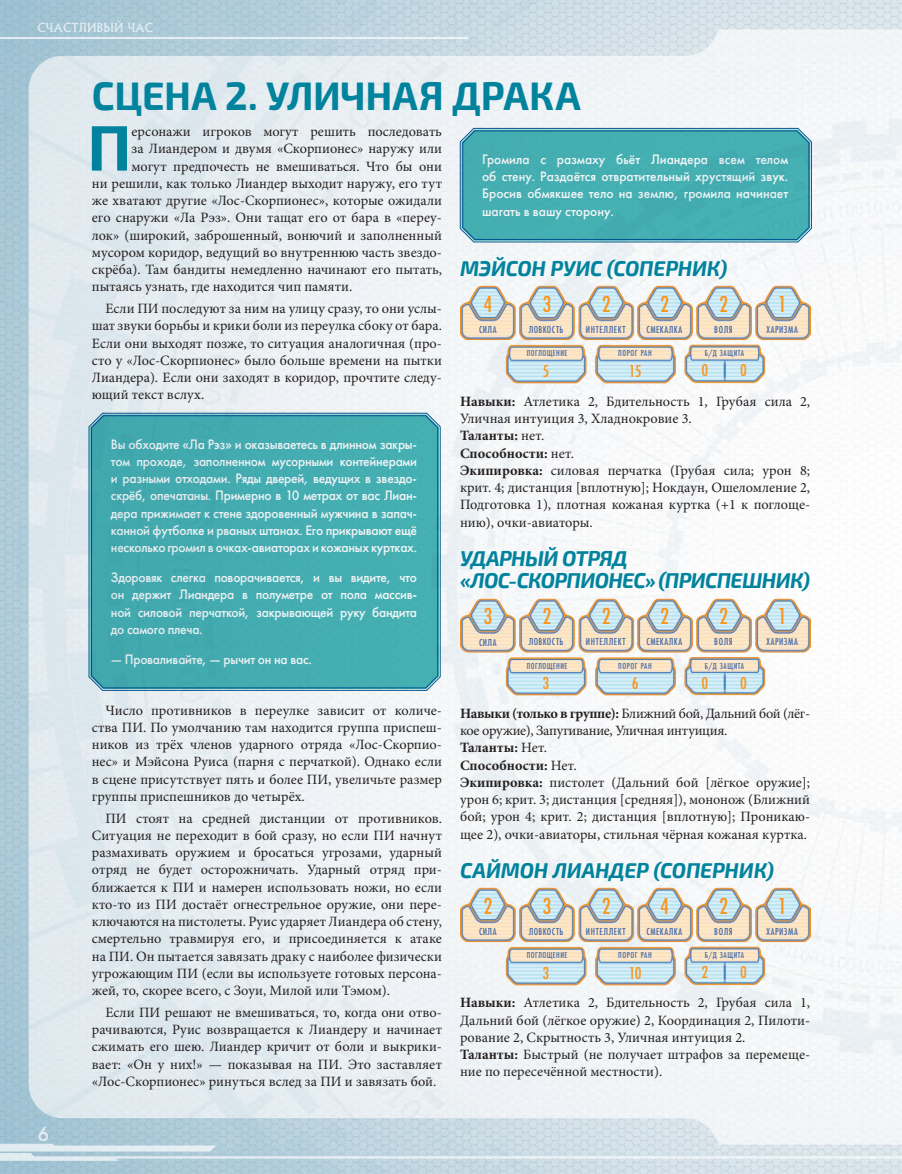
<style>
.page{position:relative;width:902px;height:1174px;background:#fff}
.page>*{position:absolute;margin:0;border:0;box-sizing:border-box;transform-origin:0 0}
.t1{font:700 64.2px "Exo 2";color:#01839d}
.t2{font:700 39px "Exo 2";letter-spacing:-.005em;color:#01839d}
.t3{font:500 24px "Futura PT Cond";color:#f9951b}
.t4{font:italic 700 21px/22.5px "Exo 2";letter-spacing:-.025em;color:#01839d}
.t5{font:500 18px "Futura PT Cond";color:#f9951b}
.t6{font:500 18px "Futura PT Cond";color:#f99520}
.t7{font:18px "Albertus Medium Cyr";color:#fff}
.t8{font:14.25px/17.2px "Minion Pro";color:#241f1f;text-align:justify}
.t9{font:14.25px/17.2px "Futura PT Medium";letter-spacing:-.02em;color:#fff;text-align:justify;scale:.95 1}
.t10{font:12px "Albertus Medium Cyr";color:#fff}
.t11{font:500 10.5px "Futura PT Cond";letter-spacing:.05em;color:#426aab}
.t12{font:500 9px "Futura PT Cond";letter-spacing:.05em;color:#426aab}
.s1{font-weight:700}
</style>
<div class="page">
<img style="left:0;top:0;width:901px;height:1174px">
<img style="left:460px;top:280px;width:350px;height:107px">
<img style="left:460px;top:592px;width:350px;height:107px">
<img style="left:460px;top:881px;width:350px;height:108px">
<svg style="left:88px;top:412px;width:353px;height:279px"></svg>
<div style="left:91px;top:415px;width:347px;height:273px;background:#44acb0"></div>
<svg style="left:459px;top:128px;width:353px;height:115px"></svg>
<svg style="left:0;top:1143px;width:901px;height:17px"></svg>
<hr style="left:0;top:37px;width:467px;height:1px;background:#fff">
<p class="t10" style="left:37px;top:20px;width:117px">СЧАСТЛИВЫЙ ЧАС</p>
<h2 class="t2" style="left:92px;top:73px;width:490px">СЦЕНА 2. УЛИЧНАЯ ДРАКА</h2>
<h1 class="t1" style="left:87px;top:110px;width:46px">П</h1>
<p class="t8" style="left:132px;top:123px;width:312px">ерсонажи игроков могут решить последовать</p>
<p class="t8" style="left:132px;top:140px;width:312px">за Лиандером и двумя «Скорпионес» наружу или</p>
<p class="t8" style="left:132px;top:157px;width:312px">могут предпочесть не вмешиваться. Что бы они</p>
<p class="t8" style="left:92px;top:175px;width:351px">ни решили, как только Лиандер выходит наружу, его тут</p>
<p class="t8" style="left:92px;top:192px;width:351px">же хватают другие «Лос-Скорпионес», которые ожидали</p>
<p class="t8" style="left:92px;top:209px;width:351px">его снаружи «Ла Рэз». Они тащат его от бара в «переу-</p>
<p class="t8" style="left:92px;top:226px;width:351px">лок» (широкий, заброшенный, вонючий и заполненный</p>
<p class="t8" style="left:92px;top:244px;width:351px">мусором коридор, ведущий во внутреннюю часть звездо-</p>
<p class="t8" style="left:92px;top:261px;width:351px">скрёба). Там бандиты немедленно начинают его пытать,</p>
<p class="t8" style="left:92px;top:278px;width:262px">пытаясь узнать, где находится чип памяти.</p>
<p class="t8" style="left:92px;top:300px;width:351px;text-indent:13px">Если ПИ последуют за ним на улицу сразу, то они услы&shy;шат звуки борьбы и крики боли из переулка сбоку от бара.<br>Если они выходят позже, то ситуация аналогичная (про&shy;сто у «Лос-Скорпионес» было больше времени на пытки Лиандера). Если они заходят в коридор, прочтите следу&shy;ющий текст вслух.</p>
<p class="t9" style="left:482px;top:150px;width:324px">Громила с размаху бьёт Лиандера всем телом об стену. Раздаётся отвратительный хрустящий звук.<br>Бросив обмякшее тело на землю, громила начинает шагать в вашу сторону.</p>
<h3 class="t4" style="left:460px;top:258px;width:269px">МЭЙСОН РУИС (СОПЕРНИК)</h3>
<h3 class="t3" style="left:483px;top:290px;width:11px">4</h3>
<h3 class="t3" style="left:542px;top:290px;width:11px">3</h3>
<h3 class="t3" style="left:601px;top:290px;width:11px">2</h3>
<h3 class="t3" style="left:660px;top:290px;width:11px">2</h3>
<h3 class="t3" style="left:719px;top:290px;width:11px">2</h3>
<h3 class="t3" style="left:777px;top:290px;width:11px">1</h3>
<p class="t11" style="left:479px;top:323px;width:19px">СИЛА</p>
<p class="t11" style="left:528px;top:323px;width:36px">ЛОВКОСТЬ</p>
<p class="t11" style="left:585px;top:323px;width:41px">ИНТЕЛЛЕКТ</p>
<p class="t11" style="left:646px;top:323px;width:37px">СМЕКАЛКА</p>
<p class="t11" style="left:714px;top:323px;width:20px">ВОЛЯ</p>
<p class="t11" style="left:766px;top:323px;width:33px">ХАРИЗМА</p>
<p class="t12" style="left:526px;top:348px;width:42px">ПОГЛОЩЕНИЕ</p>
<p class="t12" style="left:618px;top:348px;width:35px">ПОРОГ РАН</p>
<p class="t12" style="left:704px;top:348px;width:41px">Б/Д ЗАЩИТА</p>
<p class="t5" style="left:542px;top:360px;width:8px">5</p>
<p class="t5" style="left:629px;top:360px;width:14px">15</p>
<p class="t5" style="left:701px;top:359px;width:8px">0</p>
<p class="t6" style="left:740px;top:359px;width:8px">0</p>
<p class="t8" style="left:460px;top:393px;width:351px;text-align:left"><span class="s1">Навыки:</span> Атлетика 2, Бдительность 1, Грубая сила 2, Уличная интуиция 3, Хладнокровие 3.<br><span class="s1">Таланты:</span> нет.<br><span class="s1">Способности:</span> нет.<br><span class="s1">Экипировка:</span> силовая перчатка (Грубая сила; урон 8; крит. 4; дистанция [вплотную]; Нокдаун, Ошеломление 2, Подготовка 1), плотная кожаная куртка (+1 к поглоще&shy;нию), очки-авиаторы.</p>
<h3 class="t4" style="left:460px;top:547px;width:351px">УДАРНЫЙ ОТРЯД «ЛОС-СКОРПИОНЕС» (ПРИСПЕШНИК)</h3>
<p class="t9" style="left:111px;top:435px;width:324px">Вы обходите «Ла Рэз» и оказываетесь в длинном закры&shy;том проходе, заполненном мусорными контейнерами и разными отходами. Ряды дверей, ведущих в звездо&shy;скрёб, опечатаны. Примерно в 10 метрах от вас Лиан&shy;дера прижимает к стене здоровенный мужчина в запач&shy;канной футболке и рваных штанах. Его прикрывают ещё несколько громил в очках-авиаторах и кожаных куртках.</p>
<p class="t9" style="left:111px;top:569px;width:324px">Здоровяк слегка поворачивается, и вы видите, что он держит Лиандера в полуметре от пола массив&shy;ной силовой перчаткой, закрывающей руку бандита до самого плеча.</p>
<p class="t9" style="left:111px;top:650px;width:213px">— Проваливайте, — рычит он на вас.</p>
<h3 class="t3" style="left:483px;top:602px;width:11px">3</h3>
<h3 class="t3" style="left:542px;top:602px;width:11px">2</h3>
<h3 class="t3" style="left:601px;top:602px;width:11px">2</h3>
<h3 class="t3" style="left:660px;top:602px;width:11px">2</h3>
<h3 class="t3" style="left:719px;top:602px;width:11px">2</h3>
<h3 class="t3" style="left:777px;top:602px;width:11px">1</h3>
<p class="t11" style="left:479px;top:636px;width:19px">СИЛА</p>
<p class="t11" style="left:528px;top:635px;width:36px">ЛОВКОСТЬ</p>
<p class="t11" style="left:585px;top:635px;width:41px">ИНТЕЛЛЕКТ</p>
<p class="t11" style="left:646px;top:635px;width:37px">СМЕКАЛКА</p>
<p class="t11" style="left:714px;top:635px;width:20px">ВОЛЯ</p>
<p class="t11" style="left:766px;top:635px;width:33px">ХАРИЗМА</p>
<p class="t12" style="left:526px;top:660px;width:42px">ПОГЛОЩЕНИЕ</p>
<p class="t12" style="left:618px;top:660px;width:35px">ПОРОГ РАН</p>
<p class="t12" style="left:704px;top:660px;width:41px">Б/Д ЗАЩИТА</p>
<p class="t7" style="left:37px;top:1122px;width:13px">6</p>
<p class="t8" style="left:92px;top:701px;width:351px;text-indent:13px">Число противников в переулке зависит от количе&shy;ства ПИ. По умолчанию там находится группа приспеш&shy;ников из трёх членов ударного отряда «Лос-Скорпио&shy;нес» и Мэйсона Руиса (парня с перчаткой). Однако если в сцене присутствует пять и более ПИ, увеличьте размер группы приспешников до четырёх.</p>
<p class="t8" style="left:92px;top:809px;width:351px;text-indent:13px">ПИ стоят на средней дистанции от противников.<br>Ситуация не переходит в бой сразу, но если ПИ начнут размахивать оружием и бросаться угрозами, ударный отряд не будет осторожничать. Ударный отряд при&shy;ближается к ПИ и намерен использовать ножи, но если кто-то из ПИ достаёт огнестрельное оружие, они пере&shy;ключаются на пистолеты. Руиc ударяет Лиандера об стену, смертельно травмируя его, и присоединяется к атаке на ПИ. Он пытается завязать драку с наиболее физически угрожающим ПИ (если вы используете готовых персона&shy;жей, то, скорее всего, с Зоуи, Милой или Тэмом).</p>
<p class="t8" style="left:92px;top:1003px;width:351px;text-indent:13px">Если ПИ решают не вмешиваться, то, когда они отво&shy;рачиваются, Руиc возвращается к Лиандеру и начинает сжимать его шею. Лиандер кричит от боли и выкрики&shy;вает: «Он у них!» — показывая на ПИ. Это заставляет «Лос-Скорпионес» ринуться вслед за ПИ и завязать бой.</p>
<p class="t5" style="left:542px;top:672px;width:8px">3</p>
<p class="t5" style="left:631px;top:672px;width:8px">6</p>
<p class="t5" style="left:701px;top:672px;width:8px">0</p>
<p class="t6" style="left:740px;top:672px;width:8px">0</p>
<p class="t8" style="left:460px;top:705px;width:351px;text-align:left"><span class="s1">Навыки (только в группе):</span> Ближний бой, Дальний бой (лёг&shy;кое оружие), Запугивание, Уличная интуиция.<br><span class="s1">Таланты:</span> Нет.<br><span class="s1">Способности:</span> Нет.<br><span class="s1">Экипировка:</span> пистолет (Дальний бой [лёгкое оружие]; урон 6; крит. 3; дистанция [средняя]), мононож (Ближний бой; урон 4; крит. 2; дистанция [вплотную]; Проникаю&shy;щее 2), очки-авиаторы, стильная чёрная кожаная куртка.</p>
<h3 class="t4" style="left:460px;top:859px;width:315px">САЙМОН ЛИАНДЕР (СОПЕРНИК)</h3>
<h3 class="t3" style="left:483px;top:891px;width:11px">2</h3>
<h3 class="t3" style="left:542px;top:891px;width:11px">3</h3>
<h3 class="t3" style="left:601px;top:891px;width:11px">2</h3>
<h3 class="t3" style="left:660px;top:891px;width:11px">4</h3>
<h3 class="t3" style="left:719px;top:891px;width:11px">2</h3>
<h3 class="t3" style="left:777px;top:891px;width:11px">1</h3>
<p class="t11" style="left:479px;top:925px;width:19px">СИЛА</p>
<p class="t11" style="left:528px;top:925px;width:36px">ЛОВКОСТЬ</p>
<p class="t11" style="left:585px;top:925px;width:41px">ИНТЕЛЛЕКТ</p>
<p class="t11" style="left:646px;top:925px;width:37px">СМЕКАЛКА</p>
<p class="t11" style="left:714px;top:925px;width:20px">ВОЛЯ</p>
<p class="t11" style="left:766px;top:925px;width:33px">ХАРИЗМА</p>
<p class="t12" style="left:526px;top:950px;width:42px">ПОГЛОЩЕНИЕ</p>
<p class="t12" style="left:618px;top:950px;width:35px">ПОРОГ РАН</p>
<p class="t12" style="left:704px;top:950px;width:41px">Б/Д ЗАЩИТА</p>
<p class="t5" style="left:542px;top:962px;width:8px">3</p>
<p class="t5" style="left:628px;top:962px;width:14px">10</p>
<p class="t5" style="left:701px;top:961px;width:8px">2</p>
<p class="t6" style="left:740px;top:961px;width:8px">0</p>
<p class="t8" style="left:460px;top:994px;width:351px;text-align:left"><span class="s1">Навыки:</span> Атлетика 2, Бдительность 2, Грубая сила 1, Дальний бой (лёгкое оружие) 2, Координация 2, Пилоти&shy;рование 2, Скрытность 3, Уличная интуиция 2.<br><span class="s1">Таланты:</span> Быстрый (не получает штрафов за перемеще&shy;ние по пересечённой местности).</p>
</div>
